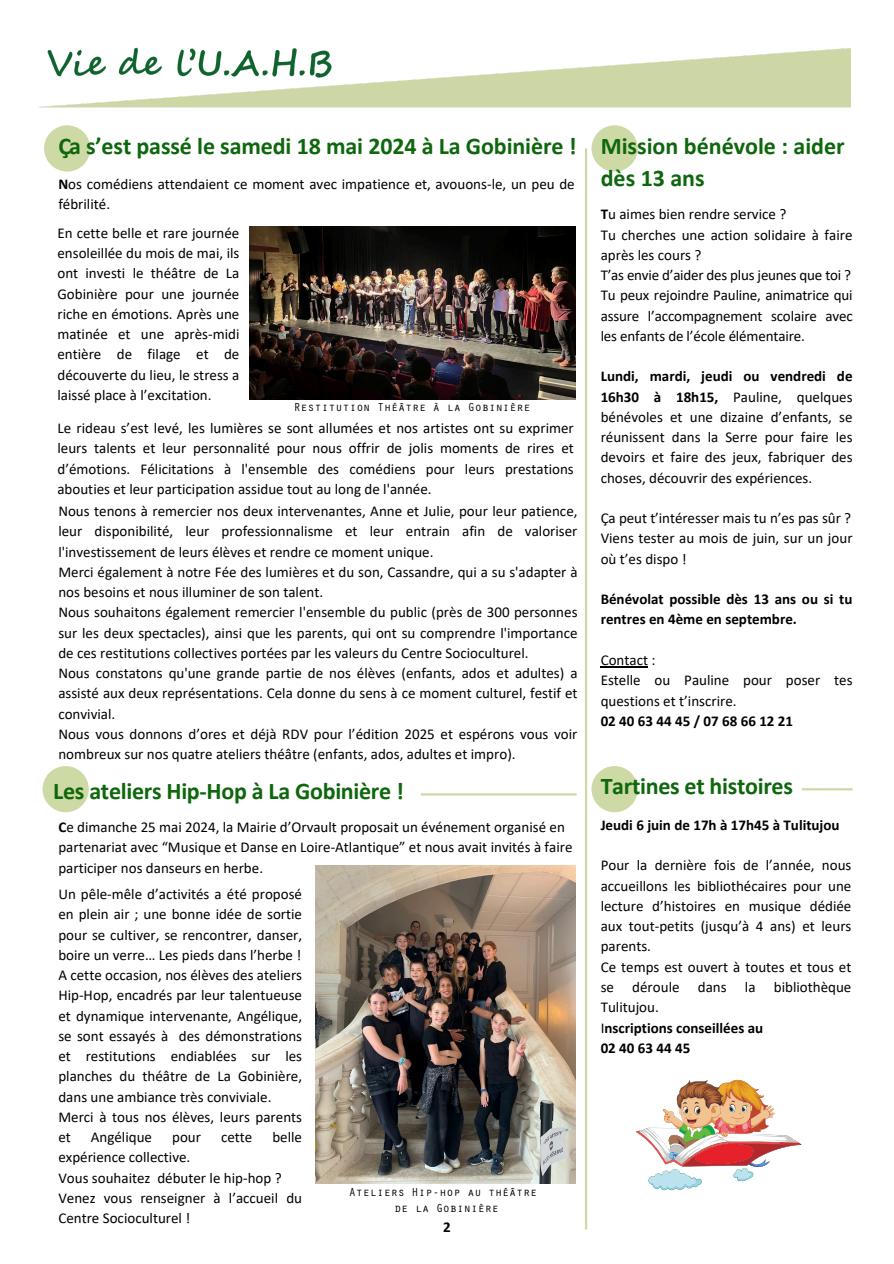
<style>
.page{position:relative;width:894px;height:1264px;background:#fff}
.page>*{position:absolute;margin:0;border:0;box-sizing:border-box;transform-origin:0 0}
.t1{font:700 24px/32.7px "Calibri";letter-spacing:-.005em;color:#0e670d}
.t2{font:15px/20.2px "Calibri";color:#000}
.t3{font:700 15px/20.2px "Calibri";color:#000}
.t4{font:12px "Orator Std";letter-spacing:-.02em;color:#000}
.s1{font-weight:700}
</style>
<div class="page">
<img style="left:39px;top:47px;width:811px;height:61px">
<hr style="left:584px;top:148px;width:3px;height:1081px;background:#cddaa6">
<div style="left:44px;top:125px;width:46px;height:46px;background:#cddaa6;border-radius:50%"></div>
<div style="left:591px;top:125px;width:46px;height:46px;background:#cddaa6;border-radius:50%"></div>
<div style="left:591px;top:766px;width:46px;height:46px;background:#cddaa6;border-radius:50%"></div>
<img style="left:315px;top:865px;width:260px;height:318px">
<hr style="left:801px;top:788px;width:51px;height:2px;background:#cddaa6">
<img style="left:249px;top:227px;width:326px;height:172px">
<div style="left:43px;top:766px;width:46px;height:46px;background:#cddaa6;border-radius:50%"></div>
<hr style="left:420px;top:793px;width:156px;height:2px;background:#cddaa6">
<img style="left:636px;top:1079px;width:165px;height:111px">
<hr style="left:600px;top:666px;width:48px;height:1px;background:#000">
<p class="t1" style="left:58px;top:131px;width:519px">Ça s’est passé le samedi 18 mai 2024 à La Gobinière !</p>
<h3 class="t2" style="left:58px;top:175px;width:517px"><span class="s1">N</span>os comédiens attendaient ce moment avec impatience et, avouons-le, un peu de fébrilité.</h3>
<h2 class="t2" style="left:57px;top:224px;width:183px;text-align:justify">En cette belle et rare journée ensoleillée du mois de mai, ils ont investi le théâtre de La Gobinière pour une journée riche en émotions. Après une matinée et une après-midi entière de filage et de découverte du lieu, le stress a laissé place à l’excitation.</h2>
<h3 class="t2" style="left:57px;top:419px;width:517px;text-align:justify">Le rideau s’est levé, les lumières se sont allumées et nos artistes ont su exprimer leurs talents et leur personnalité pour nous offrir de jolis moments de rires et d’émotions. Félicitations à l'ensemble des comédiens pour leurs prestations abouties et leur participation assidue tout au long de l'année.</h3>
<h1 class="t4" style="left:293px;top:403px;width:238px">Restitution Théâtre à la Gobinière</h1>
<p class="t2" style="left:58px;top:502px;width:520px">Nous tenons à remercier nos deux intervenantes, Anne et Julie, pour leur patience, leur disponibilité, leur professionnalisme et leur entrain afin de valoriser l'investissement de leurs élèves et rendre ce moment unique.<br>Merci également à notre Fée des lumières et du son, Cassandre, qui a su s'adapter à nos besoins et nous illuminer de son talent.<br>Nous souhaitons également remercier l'ensemble du public (près de 300 personnes sur les deux spectacles), ainsi que les parents, qui ont su comprendre l'importance de ces restitutions collectives portées par les valeurs du Centre Socioculturel.<br>Nous constatons qu'une grande partie de nos élèves (enfants, ados et adultes) a assisté aux deux représentations. Cela donne du sens à ce moment culturel, festif et convivial.<br>Nous vous donnons d’ores et déjà RDV pour l’édition 2025 et espérons vous voir nombreux sur nos quatre ateliers théâtre (enfants, ados, adultes et impro).</p>
<h3 class="t1" style="left:600px;top:131px;width:245px">Mission bénévole : aider dès 13 ans</h3>
<h3 class="t2" style="left:600px;top:205px;width:253px"><span class="s1">T</span>u aimes bien rendre service ?<br>Tu cherches une action solidaire à faire après les cours ?<br>T’as envie d’aider des plus jeunes que toi ?<br>Tu peux rejoindre Pauline, animatrice qui assure l’accompagnement scolaire avec les enfants de l’école élémentaire.</h3>
<p class="t2" style="left:600px;top:367px;width:253px;text-align:justify"><span class="s1">Lundi, mardi, jeudi ou vendredi de 16h30 à 18h15,</span> Pauline, quelques bénévoles et une dizaine d’enfants, se réunissent dans la Serre pour faire les devoirs et faire des jeux, fabriquer des choses, découvrir des expériences.</p>
<h3 class="t2" style="left:600px;top:509px;width:253px;text-align:justify">Ça peut t’intéresser mais tu n’es pas sûr ?<br>Viens tester au mois de juin, sur un jour où t’es dispo !</h3>
<p class="t3" style="left:600px;top:590px;width:253px">Bénévolat possible dès 13 ans ou si tu rentres en 4ème en septembre.</p>
<p class="t2" style="left:600px;top:651px;width:253px">Contact :<br>Estelle ou Pauline pour poser tes questions et t’inscrire.<br><span class="s1">02 40 63 44 45 / 07 68 66 12 21</span></p>
<h3 class="t1" style="left:53px;top:776px;width:352px">Les ateliers Hip-Hop à La Gobinière !</h3>
<p class="t1" style="left:600px;top:771px;width:194px">Tartines et histoires</p>
<h3 class="t2" style="left:58px;top:818px;width:515px"><span class="s1">C</span>e dimanche 25 mai 2024, la Mairie d’Orvault proposait un événement organisé en partenariat avec “Musique et Danse en Loire-Atlantique” et nous avait invités à faire participer nos danseurs en herbe.</h3>
<h3 class="t2" style="left:58px;top:885px;width:245px">Un pêle-mêle d’activités a été proposé en plein air ; une bonne idée de sortie pour se cultiver, se rencontrer, danser, boire un verre… Les pieds dans l’herbe !<br>A cette occasion, nos élèves des ateliers Hip-Hop, encadrés par leur talentueuse et dynamique intervenante, Angélique, se sont essayés à des démonstrations et restitutions endiablées sur les planches du théâtre de La Gobinière, dans une ambiance très conviviale.<br>Merci à tous nos élèves, leurs parents et</h3>
<h3 class="t2" style="left:91px;top:1128px;width:63px">Angélique</h3>
<h3 class="t2" style="left:172px;top:1128px;width:30px">pour</h3>
<h3 class="t2" style="left:221px;top:1128px;width:33px">cette</h3>
<h3 class="t2" style="left:272px;top:1128px;width:31px">belle</h3>
<h3 class="t2" style="left:58px;top:1148px;width:245px">expérience collective.<br>Vous souhaitez débuter le hip-hop ?<br>Venez vous renseigner à l’accueil du<br>Centre Socioculturel !</h3>
<h2 class="t4" style="left:349px;top:1188px;width:190px">Ateliers Hip-hop au théâtre</h2>
<h3 class="t4" style="left:394px;top:1204px;width:106px">de la Gobinière</h3>
<h3 class="t3" style="left:443px;top:1217px;width:9px">2</h3>
<p class="t3" style="left:600px;top:816px;width:240px">Jeudi 6 juin de 17h à 17h45 à Tulitujou</p>
<h1 class="t2" style="left:600px;top:856px;width:252px">Pour la dernière fois de l’année, nous accueillons les bibliothécaires pour une lecture d’histoires en musique dédiée aux tout-petits (jusqu’à 4 ans) et leurs parents.<br>Ce temps est ouvert à toutes et tous et se déroule dans la bibliothèque<br>Tulitujou.<br>I<span class="s1">nscriptions conseillées au<br>02 40 63 44 45</span></h1>
</div>
